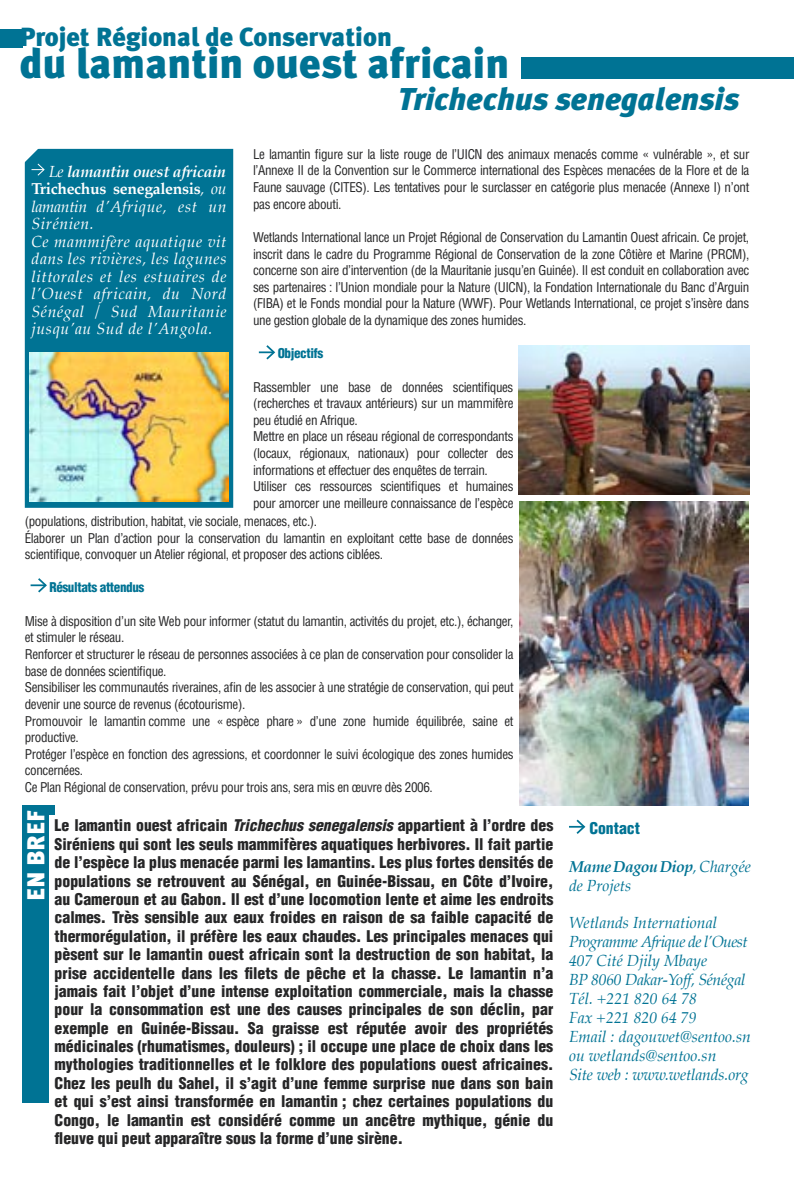
<style>
.page{position:relative;width:794px;height:1191px;background:#fff}
.page>*{position:absolute;margin:0;border:0;box-sizing:border-box;transform-origin:0 0}
.t1{font:900 42px "Meta Plus";color:#007394}
.t2{font:italic 900 31.5px "Meta Plus";color:#007394}
.t3{font:900 26.25px "Meta Plus";color:#007394}
.t4{font:900 24.5px "Meta Plus";color:#fff}
.t5{font:900 condensed 15.75px/18.4px "Helvetica";color:#262627;text-align:justify}
.t6{font:italic 15.75px/17.5px "Palatino";letter-spacing:.04em;color:#fff;text-align:justify}
.t7{font:italic 15.75px/18.9px "Palatino";color:#007394}
.t8{font:italic 15.75px "Palatino";letter-spacing:-.04em;color:#007394}
.t9{font:italic 15.75px "Palatino";letter-spacing:-.02em;color:#007394}
.t10{font:900 condensed 15.75px "Helvetica";color:#007394}
.t11{font:condensed 13.12px/16.6px "Helvetica";letter-spacing:-.03em;color:#262627}
.t12{font:900 condensed 13.12px "Helvetica";letter-spacing:-.03em;color:#007394}
.s1{font-style:italic}
.s2{font-weight:700}
.s3{font-weight:700;font-style:normal}
</style>
<div class="page">
<div style="left:0;top:29px;width:22px;height:18px;background:#007394"></div>
<div style="left:521px;top:56px;width:273px;height:22px;background:#007394"></div>
<div style="left:26px;top:150px;width:206px;height:357px;background:#007394"></div>
<div style="left:25px;top:149px;width:208px;height:359px;border:2px solid #007394"></div>
<img style="left:30px;top:352px;width:198px;height:149px">
<svg style="left:259px;top:345px;width:17px;height:15px"></svg>
<svg style="left:24px;top:148px;width:21px;height:28px"></svg>
<svg style="left:31px;top:578px;width:16px;height:15px"></svg>
<div style="left:22px;top:805px;width:33px;height:298px;background:#007394"></div>
<div style="left:50px;top:814px;width:503px;height:359px;background:#fff"></div>
<svg style="left:569px;top:819px;width:17px;height:15px"></svg>
<img style="left:518px;top:346px;width:231px;height:148px">
<img style="left:519px;top:501px;width:229px;height:305px">
<p class="t3" style="left:20px;top:22px;width:373px">Projet Régional de Conservation</p>
<p class="t1" style="left:20px;top:39px;width:491px">du lamantin ouest africain</p>
<p class="t2" style="left:398px;top:80px;width:343px">Trichechus senegalensis</p>
<p class="t11" style="left:253px;top:145px;width:498px;text-align:justify">Le lamantin figure sur la liste rouge de l’UICN des animaux menacés comme « vulnérable », et sur l’Annexe II de la Convention sur le Commerce international des Espèces menacées de la Flore et de la Faune sauvage (CITES). Les tentatives pour le surclasser en catégorie plus menacée (Annexe I) n’ont pas encore abouti.</p>
<p class="t11" style="left:253px;top:229px;width:498px;text-align:justify">Wetlands International lance un Projet Régional de Conservation du Lamantin Ouest africain. Ce projet, inscrit dans le cadre du Programme Régional de Conservation de la zone Côtière et Marine (PRCM), concerne son aire d’intervention (de la Mauritanie jusqu’en Guinée). Il est conduit en collaboration avec ses partenaires : l’Union mondiale pour la Nature (UICN), la Fondation Internationale du Banc d’Arguin (FIBA) et le Fonds mondial pour la Nature (WWF). Pour Wetlands International, ce projet s’insère dans une gestion globale de la dynamique des zones humides.</p>
<p class="t12" style="left:278px;top:345px;width:47px">Objectifs</p>
<p class="t11" style="left:253px;top:378px;width:262px;text-align:justify">Rassembler une base de données scientifiques (recherches et travaux antérieurs) sur un mammifère peu étudié en Afrique.</p>
<p class="t11" style="left:253px;top:428px;width:262px;text-align:justify">Mettre en place un réseau régional de correspondants (locaux, régionaux, nationaux) pour collecter des informations et effectuer des enquêtes de terrain.</p>
<p class="t11" style="left:253px;top:478px;width:262px">Utiliser ces ressources scientifiques et humaines pour amorcer une meilleure connaissance de l’espèce</p>
<p class="t11" style="left:25px;top:513px;width:294px">(populations, distribution, habitat, vie sociale, menaces, etc.).</p>
<p class="t11" style="left:25px;top:529px;width:490px">Élaborer un Plan d’action pour la conservation du lamantin en exploitant cette base de données scientifique, convoquer un Atelier régional, et proposer des actions ciblées.</p>
<p class="t12" style="left:49px;top:579px;width:96px">Résultats attendus</p>
<p class="t11" style="left:25px;top:612px;width:490px">Mise à disposition d’un site Web pour informer (statut du lamantin, activités du projet, etc.), échanger, et stimuler le réseau.</p>
<p class="t11" style="left:25px;top:646px;width:490px">Renforcer et structurer le réseau de personnes associées à ce plan de conservation pour consolider la base de données scientifique.</p>
<p class="t11" style="left:25px;top:679px;width:490px">Sensibiliser les communautés riveraines, afin de les associer à une stratégie de conservation, qui peut devenir une source de revenus (écotourisme).</p>
<p class="t11" style="left:25px;top:712px;width:490px">Promouvoir le lamantin comme une « espèce phare » d’une zone humide équilibrée, saine et productive.</p>
<p class="t11" style="left:25px;top:745px;width:490px">Protéger l’espèce en fonction des agressions, et coordonner le suivi écologique des zones humides concernées.</p>
<p class="t11" style="left:25px;top:779px;width:409px">Ce Plan Régional de conservation, prévu pour trois ans, sera mis en œuvre dès 2006.</p>
<p class="t4" style="left:22px;top:901px;width:92px;rotate:-90deg">EN BREF</p>
<p class="t5" style="left:55px;top:816px;width:500px">Le lamantin ouest africain <span class="s1">Trichechus senegalensis</span> appartient à l’ordre des Siréniens qui sont les seuls mammifères aquatiques herbivores. Il fait partie de l’espèce la plus menacée parmi les lamantins. Les plus fortes densités de populations se retrouvent au Sénégal, en Guinée-Bissau, en Côte d’Ivoire, au Cameroun et au Gabon. Il est d’une locomotion lente et aime les endroits calmes. Très sensible aux eaux froides en raison de sa faible capacité de thermorégulation, il préfère les eaux chaudes. Les principales menaces qui pèsent sur le lamantin ouest africain sont la destruction de son habitat, la prise accidentelle dans les filets de pêche et la chasse. Le lamantin n’a jamais fait l’objet d’une intense exploitation commerciale, mais la chasse pour la consommation est une des causes principales de son déclin, par exemple en Guinée-Bissau. Sa graisse est réputée avoir des propriétés médicinales (rhumatismes, douleurs) ; il occupe une place de choix dans les mythologies traditionnelles et le folklore des populations ouest africaines.<br>Chez les peulh du Sahel, il s’agit d’une femme surprise nue dans son bain et qui s’est ainsi transformée en lamantin ; chez certaines populations du Congo, le lamantin est considéré comme un ancêtre mythique, génie du fleuve qui peut apparaître sous la forme d’une sirène.</p>
<p class="t10" style="left:589px;top:818px;width:52px">Contact</p>
<p class="t6" style="left:32px;top:164px;width:196px;text-indent:17px">Le <span class="s2">lamantin ouest africain </span><span class="s3">Trichechus senegalensis</span>, ou lamantin d’Afrique, est un Sirénien.</p>
<p class="t6" style="left:32px;top:234px;width:196px">Ce mammifère aquatique vit dans les rivières, les lagunes littorales et les estuaires de l’Ouest africain, du Nord Sénégal / Sud Mauritanie jusqu’au Sud de l’Angola.</p>
<p class="t7" style="left:569px;top:858px;width:183px"><span class="s2">Mame Dagou Diop</span>, Chargée de Projets</p>
<p class="t7" style="left:569px;top:915px;width:149px">Wetlands International</p>
<p class="t8" style="left:569px;top:932px;width:180px">Programme Afrique de l’Ouest</p>
<p class="t7" style="left:569px;top:953px;width:140px">407 Cité Djily Mbaye</p>
<p class="t9" style="left:569px;top:970px;width:178px">BP 8060 Dakar-Yoff, Sénégal</p>
<p class="t7" style="left:569px;top:991px;width:130px">Tél. +221 820 64 78</p>
<p class="t7" style="left:569px;top:1009px;width:129px">Fax +221 820 64 79</p>
<p class="t7" style="left:569px;top:1028px;width:183px">Email : dagouwet@sentoo.sn ou wetlands@sentoo.sn</p>
<p class="t7" style="left:569px;top:1066px;width:181px">Site web : www.wetlands.org</p>
</div>
